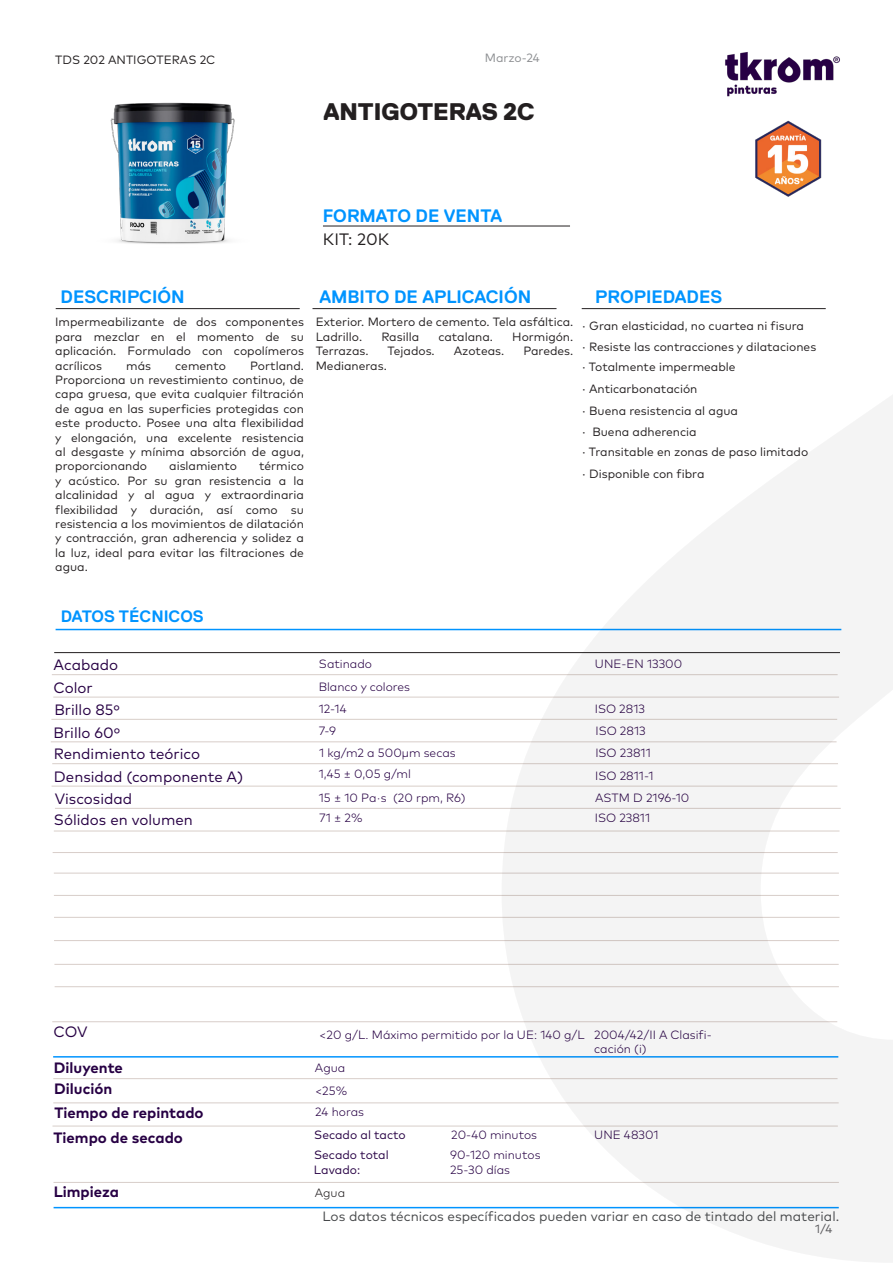
<style>
.page{position:relative;width:893px;height:1263px;background:#fff}
.page>*{position:absolute;margin:0;border:0;box-sizing:border-box;transform-origin:0 0}
.t1{font:800 24px "Replica Pro";color:#231f20}
.t2{font:700 18px "Replica";color:#0094ff}
.t3{font:700 16.5px "Replica";color:#0094ff}
.t4{font:16.5px "Mark Pro";color:#231f20}
.t5{font:15px/23.1px "Mark Pro";color:#270044}
.t6{font:700 15px/23.4px "Mark Pro";color:#270044}
.t7{font:13.5px "Mark Pro";color:#46484a}
.t8{font:12px/14.4px "Mark Pro";color:#231f20;text-align:justify}
.t9{font:300 12px/23px "Mark Pro";color:#270044}
.t10{font:12px/19.8px "Mark Pro";color:#270044}
.t11{font:12px "Mark Pro";color:#8b8d90}
.t12{font:300 12px "Mark Pro";color:#231f20}
.t13{font:12px "Mark Pro";color:#5c5c5f}
</style>
<div class="page">
<img style="left:110px;top:102px;width:125px;height:142px">
<hr style="left:323px;top:226px;width:247px;height:1px;background:#231f20">
<hr style="left:56px;top:308px;width:244px;height:1px;background:#231f20">
<hr style="left:56px;top:629px;width:785px;height:1px;background:#0094ff">
<hr style="left:54px;top:652px;width:786px;height:1px;background:#231f20">
<hr style="left:52px;top:674px;width:786px;height:1px;background:#d8cec9">
<hr style="left:53px;top:697px;width:786px;height:1px;background:#d8cec9">
<hr style="left:51px;top:719px;width:786px;height:1px;background:#d8cec9">
<hr style="left:55px;top:986px;width:784px;height:1px;background:#d8cec9">
<hr style="left:54px;top:873px;width:785px;height:1px;background:#d8cec9">
<hr style="left:54px;top:895px;width:785px;height:1px;background:#d8cec9">
<hr style="left:54px;top:917px;width:785px;height:1px;background:#d8cec9">
<hr style="left:54px;top:940px;width:785px;height:1px;background:#d8cec9">
<hr style="left:53px;top:1056px;width:785px;height:1px;background:#0094ff">
<hr style="left:54px;top:831px;width:785px;height:1px;background:#d8cec9">
<hr style="left:52px;top:1021px;width:785px;height:1px;background:#d8cec9">
<hr style="left:53px;top:1078px;width:784px;height:1px;background:#d8cec9">
<hr style="left:53px;top:1102px;width:786px;height:1px;background:#d8cec9">
<hr style="left:52px;top:1126px;width:786px;height:1px;background:#d8cec9">
<hr style="left:54px;top:1182px;width:785px;height:1px;background:#d8cec9">
<img style="left:755px;top:120px;width:67px;height:77px">
<hr style="left:54px;top:1207px;width:785px;height:1px;background:#0094ff">
<hr style="left:51px;top:741px;width:786px;height:1px;background:#d8cec9">
<hr style="left:52px;top:763px;width:786px;height:1px;background:#d8cec9">
<hr style="left:52px;top:786px;width:785px;height:1px;background:#d8cec9">
<hr style="left:55px;top:808px;width:786px;height:1px;background:#d8cec9">
<hr style="left:582px;top:308px;width:244px;height:1px;background:#231f20">
<hr style="left:312px;top:308px;width:244px;height:1px;background:#231f20">
<hr style="left:53px;top:852px;width:785px;height:1px;background:#d8cec9">
<hr style="left:54px;top:964px;width:785px;height:1px;background:#d8cec9">
<img style="left:725px;top:52px;width:115px;height:45px">
<svg style="left:502px;top:395px;width:391px;height:867px;fill:#f4f4f4"></svg>
<p class="t8" style="left:55px;top:51px;width:162px">TDS 202 ANTIGOTERAS 2C</p>
<p class="t11" style="left:485px;top:49px;width:57px">Marzo-24</p>
<h1 class="t1" style="left:323px;top:99px;width:213px">ANTIGOTERAS 2C</h1>
<h2 class="t2" style="left:323px;top:205px;width:181px">FORMATO DE VENTA</h2>
<h3 class="t4" style="left:323px;top:226px;width:68px">KIT: 20K</h3>
<h2 class="t2" style="left:61px;top:287px;width:126px">DESCRIPCIÓN</h2>
<h2 class="t2" style="left:319px;top:287px;width:213px">AMBITO DE APLICACIÓN</h2>
<p class="t8" style="left:55px;top:314px;width:250px">Impermeabilizante de dos componentes para mezclar en el momento de su aplicación. Formulado con copolímeros acrílicos</p>
<p class="t8" style="left:55px;top:357px;width:250px;text-indent:195px">Portland.<br>Proporciona un revestimiento continuo, de capa gruesa, que evita cualquier filtración de agua en las superficies protegidas con este producto. Posee una alta flexibilidad y elongación, una excelente resistencia al desgaste y mínima absorción de agua, proporcionando</p>
<p class="t8" style="left:126px;top:357px;width:26px">más</p>
<p class="t8" style="left:175px;top:357px;width:52px">cemento</p>
<p class="t8" style="left:169px;top:458px;width:69px">aislamiento</p>
<p class="t8" style="left:55px;top:458px;width:250px;text-indent:204px">térmico y acústico. Por su gran resistencia a la alcalinidad y al agua y extraordinaria flexibilidad y duración, así como su resistencia a los movimientos de dilatación y contracción, gran adherencia y solidez a la luz, ideal para evitar las filtraciones de agua.</p>
<p class="t8" style="left:316px;top:314px;width:259px">Exterior. Mortero de cemento. Tela asfáltica.<br>Ladrillo.</p>
<p class="t8" style="left:381px;top:328px;width:39px">Rasilla</p>
<p class="t8" style="left:438px;top:328px;width:56px">catalana.</p>
<p class="t8" style="left:512px;top:328px;width:63px">Hormigón.</p>
<p class="t8" style="left:316px;top:343px;width:54px">Terrazas.</p>
<p class="t8" style="left:387px;top:343px;width:49px">Tejados.</p>
<p class="t8" style="left:454px;top:343px;width:52px">Azoteas.</p>
<p class="t8" style="left:523px;top:343px;width:51px">Paredes.</p>
<p class="t8" style="left:316px;top:357px;width:73px">Medianeras.</p>
<h2 class="t2" style="left:595px;top:287px;width:128px">PROPIEDADES</h2>
<p class="t8" style="left:582px;top:315px;width:236px;line-height:20.4px;text-align:left">· Gran elasticidad, no cuartea ni fisura<br>· Resiste las contracciones y dilataciones · Totalmente impermeable</p>
<p class="t8" style="left:582px;top:377px;width:228px;line-height:21.3px;text-align:left">· Anticarbonatación<br>· Buena resistencia al agua<br>· Buena adherencia<br>· Transitable en zonas de paso limitado · Disponible con fibra</p>
<h3 class="t3" style="left:61px;top:607px;width:144px">DATOS TÉCNICOS</h3>
<p class="t5" style="left:54px;top:652px;width:66px">Acabado<br>Color</p>
<p class="t9" style="left:319px;top:651px;width:93px">Satinado<br>Blanco y colores</p>
<p class="t9" style="left:595px;top:651px;width:89px">UNE-EN 13300</p>
<p class="t5" style="left:54px;top:697px;width:67px">Brillo 85º</p>
<p class="t9" style="left:319px;top:696px;width:30px">12-14</p>
<p class="t9" style="left:595px;top:696px;width:52px">ISO 2813</p>
<p class="t5" style="left:54px;top:720px;width:68px">Brillo 60º</p>
<p class="t9" style="left:319px;top:719px;width:19px">7-9</p>
<p class="t9" style="left:595px;top:719px;width:52px">ISO 2813</p>
<p class="t5" style="left:54px;top:741px;width:191px">Rendimiento teórico<br>Densidad (componente A)</p>
<p class="t9" style="left:319px;top:741px;width:139px;line-height:21px">1 kg/m2 a 500µm secas<br>1,45 ± 0,05 g/ml</p>
<p class="t9" style="left:595px;top:740px;width:60px">ISO 23811<br>ISO 2811-1</p>
<p class="t5" style="left:55px;top:786px;width:79px">Viscosidad</p>
<p class="t9" style="left:319px;top:785px;width:148px">15 ± 10 Pa·s (20 rpm, R6)</p>
<p class="t9" style="left:595px;top:785px;width:96px">ASTM D 2196-10</p>
<p class="t5" style="left:54px;top:807px;width:140px">Sólidos en volumen</p>
<p class="t9" style="left:319px;top:806px;width:45px">71 ± 2%</p>
<p class="t9" style="left:595px;top:806px;width:57px">ISO 23811</p>
<p class="t5" style="left:54px;top:1019px;width:36px">COV</p>
<p class="t9" style="left:594px;top:1026px;width:119px;line-height:14.4px;text-indent:-275px">&lt;20 g/L. Máximo permitido por la UE: 140 g/L 2004/42/II A Clasifi&shy;cación (i)</p>
<p class="t6" style="left:54px;top:1054px;width:71px">Diluyente</p>
<p class="t9" style="left:315px;top:1055px;width:32px">Agua</p>
<p class="t6" style="left:54px;top:1076px;width:151px">Dilución<br>Tiempo de repintado</p>
<p class="t9" style="left:315px;top:1079px;width:50px;line-height:21.3px">&lt;25%<br>24 horas</p>
<p class="t6" style="left:53px;top:1125px;width:131px">Tiempo de secado</p>
<p class="t10" style="left:314px;top:1124px;width:93px">Secado al tacto<br>Secado total</p>
<p class="t10" style="left:314px;top:1159px;width:48px">Lavado:</p>
<p class="t6" style="left:54px;top:1178px;width:67px">Limpieza</p>
<p class="t12" style="left:315px;top:1183px;width:32px">Agua</p>
<p class="t9" style="left:451px;top:1123px;width:87px">20-40 minutos</p>
<p class="t9" style="left:594px;top:1122px;width:66px">UNE 48301</p>
<p class="t9" style="left:450px;top:1146px;width:92px;line-height:15px">90-120 minutos<br>25-30 días</p>
<p class="t7" style="left:322px;top:1206px;width:518px">Los datos técnicos específicados pueden variar en caso de tintado del material.</p>
<p class="t13" style="left:815px;top:1219px;width:19px">1/4</p>
</div>
